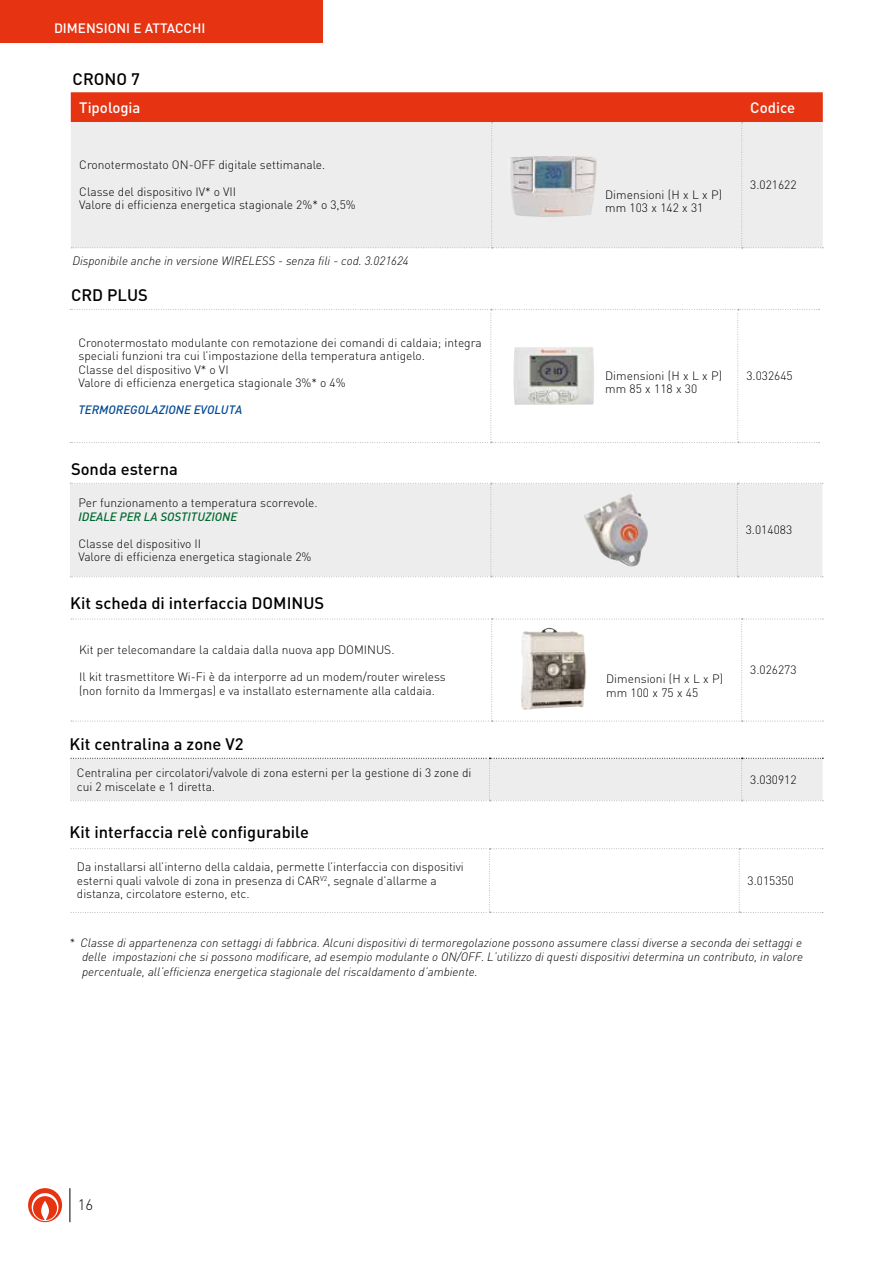
<style>
.page{position:relative;width:893px;height:1263px;background:#fff}
.page>*{position:absolute;margin:0;border:0;box-sizing:border-box;transform-origin:0 0}
.t1{font:500 16.5px "DIN";color:#000}
.t2{font:500 15px "DIN";color:#fff}
.t3{font:300 15px "DIN";color:#000}
.t4{font:500 13.5px "DIN";color:#fff}
.t5{font:300 12px/13.5px "DIN";color:#000}
.t6{font:italic 300 12px/14.4px "DIN";color:#000;text-align:justify}
.t7{font:italic 500 12px "DIN";color:#006930}
.t8{font:italic 500 12px "DIN";color:#004994}
</style>
<div class="page">
<div style="left:70px;top:483px;width:753px;height:94px;background:#ededed"></div>
<svg style="left:70px;top:848px;width:753px;height:65px"></svg>
<svg style="left:71px;top:619px;width:752px;height:103px"></svg>
<img style="left:521px;top:628px;width:65px;height:82px">
<div style="left:70px;top:758px;width:754px;height:44px;background:#ededed"></div>
<svg style="left:71px;top:92px;width:752px;height:156px;background:#ebc7c1"></svg>
<svg style="left:70px;top:309px;width:749px;height:134px"></svg>
<img style="left:513px;top:347px;width:81px;height:58px">
<img style="left:508px;top:156px;width:89px;height:63px">
<img style="left:583px;top:492px;width:66px;height:74px">
<hr style="left:70px;top:1188px;width:1px;height:34px;background:#000">
<svg style="left:28px;top:1188px;width:34px;height:34px"></svg>
<div style="left:0;top:0;width:323px;height:43px;background:#e63312"></div>
<p class="t4" style="left:54px;top:19px;width:153px">DIMENSIONI E ATTACCHI</p>
<h1 class="t1" style="left:73px;top:68px;width:69px">CRONO 7</h1>
<p class="t2" style="left:79px;top:97px;width:63px">Tipologia</p>
<p class="t2" style="left:750px;top:97px;width:46px">Codice</p>
<p class="t5" style="left:79px;top:158px;width:248px">Cronotermostato ON-OFF digitale settimanale.</p>
<p class="t5" style="left:79px;top:185px;width:278px">Classe del dispositivo IV* o VII<br>Valore di efficienza energetica stagionale 2%* o 3,5%</p>
<p class="t6" style="left:72px;top:254px;width:338px">Disponibile anche in versione WIRELESS - senza fili - cod. 3.021624</p>
<h1 class="t1" style="left:71px;top:285px;width:78px">CRD PLUS</h1>
<p class="t5" style="left:78px;top:335px;width:405px">Cronotermostato modulante con remotazione dei comandi di caldaia; integra speciali funzioni tra cui l’impostazione della temperatura antigelo.<br>Classe del dispositivo V* o VI<br>Valore di efficienza energetica stagionale 3%* o 4%</p>
<p class="t8" style="left:78px;top:402px;width:165px">TERMOREGOLAZIONE EVOLUTA</p>
<h1 class="t1" style="left:71px;top:459px;width:108px">Sonda esterna</h1>
<p class="t5" style="left:78px;top:496px;width:241px">Per funzionamento a temperatura scorrevole.</p>
<p class="t7" style="left:78px;top:509px;width:160px">IDEALE PER LA SOSTITUZIONE</p>
<p class="t5" style="left:78px;top:537px;width:235px">Classe del dispositivo II<br>Valore di efficienza energetica stagionale 2%</p>
<h1 class="t1" style="left:70px;top:592px;width:255px">Kit scheda di interfaccia DOMINUS</h1>
<p class="t5" style="left:79px;top:643px;width:317px">Kit per telecomandare la caldaia dalla nuova app DOMINUS.</p>
<p class="t5" style="left:79px;top:670px;width:368px">Il kit trasmettitore Wi-Fi è da interporre ad un modem/router wireless (non fornito da Immergas) e va installato esternamente alla caldaia.</p>
<h1 class="t1" style="left:70px;top:734px;width:175px">Kit centralina a zone V2</h1>
<p class="t5" style="left:605px;top:187px;width:118px">Dimensioni (H x L x P) mm 103 x 142 x 31</p>
<p class="t5" style="left:750px;top:178px;width:48px">3.021622</p>
<p class="t5" style="left:605px;top:369px;width:118px">Dimensioni (H x L x P) mm 85 x 118 x 30</p>
<p class="t5" style="left:746px;top:369px;width:48px">3.032645</p>
<p class="t5" style="left:746px;top:523px;width:48px">3.014083</p>
<p class="t5" style="left:606px;top:672px;width:118px">Dimensioni (H x L x P) mm 100 x 75 x 45</p>
<p class="t5" style="left:750px;top:663px;width:48px">3.026273</p>
<p class="t5" style="left:77px;top:766px;width:396px">Centralina per circolatori/valvole di zona esterni per la gestione di 3 zone di cui 2 miscelate e 1 diretta.</p>
<p class="t5" style="left:750px;top:773px;width:48px">3.030912</p>
<h1 class="t1" style="left:70px;top:822px;width:241px">Kit interfaccia relè configurabile</h1>
<p class="t5" style="left:77px;top:860px;width:388px">Da installarsi all’interno della caldaia, permette l’interfaccia con dispositivi esterni quali valvole di zona in presenza di CAR<sup>V2</sup>, segnale d’allarme a distanza, circolatore esterno, etc.</p>
<p class="t5" style="left:748px;top:874px;width:48px">3.015350</p>
<p class="t6" style="left:82px;top:935px;width:723px;text-indent:-13px">* Classe di appartenenza con settaggi di fabbrica. Alcuni dispositivi di termoregolazione possono assumere classi diverse a seconda dei settaggi e delle impostazioni che si possono modificare, ad esempio modulante o ON/OFF. L’utilizzo di questi dispositivi determina un contributo, in valore percentuale, all’efficienza energetica stagionale del riscaldamento d’ambiente.</p>
<p class="t3" style="left:78px;top:1196px;width:17px">16</p>
</div>
